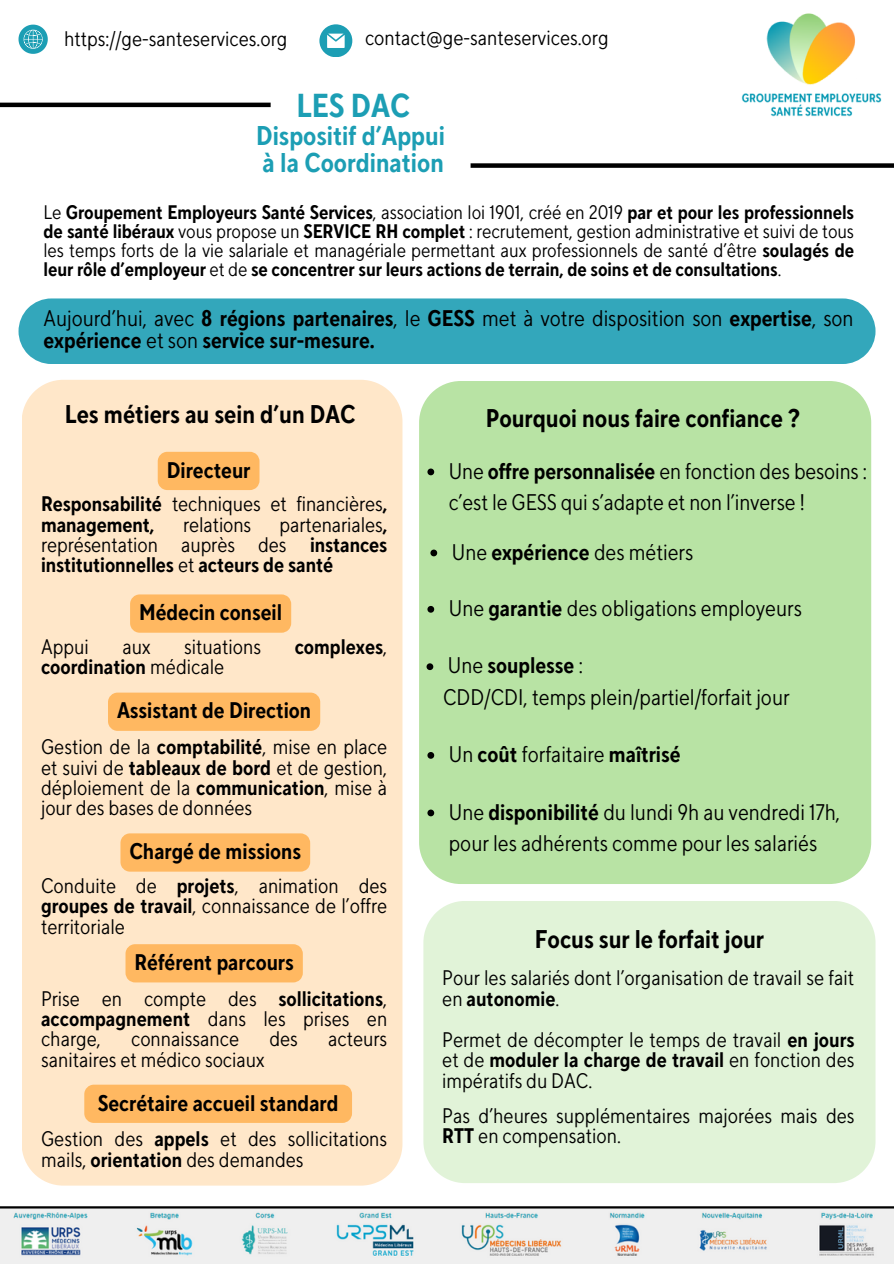
<style>
.page{position:relative;width:894px;height:1264px;background:#fff}
.page>*{position:absolute;margin:0;border:0;box-sizing:border-box;transform-origin:0 0}
.t1{font:700 33px "TT Norms Std Cond";color:#1c9eb4}
.t2{font:700 27px/27px "TT Norms Std Cond";color:#1c9eb4}
.t3{font:700 25.5px "TT Norms Std Cond";color:#000}
.t4{font:22.5px/31.5px "TT Norms Std Cond";color:#000}
.t5{font:700 22.5px/22.5px "TT Norms Std Cond";color:#000}
.t6{font:21px/20.2px "TT Norms Std Cond";color:#000;text-align:justify}
.t7{font:700 21px/20.2px "TT Norms Std Cond";letter-spacing:-.005em;color:#000}
.t8{font:700 19.5px/19.2px "TT Norms Std Cond";letter-spacing:-.005em;color:#000;text-align:justify}
.s1{font-weight:400}
.s2{font-weight:700}
</style>
<div class="page">
<img style="left:741px;top:13px;width:141px;height:104px">
<div style="left:19px;top:298px;width:856px;height:66px;background:#33a7bb"></div>
<div style="left:22px;top:380px;width:380px;height:805px;background:#ffe7c9"></div>
<div style="left:419px;top:381px;width:451px;height:503px;background:#b8e3a4"></div>
<hr style="left:0;top:103px;width:270px;height:4px;background:#000">
<div style="left:470px;top:163px;width:423px;height:5px;background:#000"></div>
<img style="left:0;top:1208px;width:893px;height:55px">
<hr style="left:0;top:1206px;width:893px;height:2px;background:#000">
<svg style="left:19px;top:25px;width:29px;height:29px"></svg>
<svg style="left:319px;top:24px;width:33px;height:33px"></svg>
<div style="left:423px;top:901px;width:452px;height:282px;background:#e1f3d8"></div>
<div style="left:158px;top:452px;width:101px;height:38px;background:#ffb861"></div>
<svg style="left:430px;top:549px;width:7px;height:7px"></svg>
<svg style="left:426px;top:663px;width:7px;height:7px"></svg>
<svg style="left:427px;top:468px;width:7px;height:7px"></svg>
<svg style="left:427px;top:606px;width:7px;height:6px"></svg>
<svg style="left:427px;top:809px;width:7px;height:7px"></svg>
<svg style="left:427px;top:752px;width:7px;height:6px"></svg>
<div style="left:84px;top:1084px;width:268px;height:38px;background:#ffb861"></div>
<div style="left:125px;top:944px;width:178px;height:38px;background:#ffb861"></div>
<div style="left:120px;top:833px;width:190px;height:38px;background:#ffb861"></div>
<div style="left:108px;top:692px;width:212px;height:39px;background:#ffb861;border-radius:10px"></div>
<div style="left:130px;top:594px;width:161px;height:38px;background:#ffb861"></div>
<p class="t6" style="left:64px;top:30px;width:225px">https://ge-santeservices.org</p>
<p class="t6" style="left:365px;top:28px;width:245px">contact@ge-santeservices.org</p>
<p class="t1" style="left:296px;top:86px;width:115px">LES DAC</p>
<p class="t2" style="left:256px;top:123px;width:190px">Dispositif d’Appui à la Coordination</p>
<h1 class="t8" style="left:43px;top:203px;width:811px"><span class="s1">Le</span> Groupement Employeurs Santé Services<span class="s1">, association loi 1901, créé en 2019</span> par et pour les professionnels de santé libéraux <span class="s1">vous propose un</span> SERVICE RH complet <span class="s1">: recrutement, gestion administrative et suivi de tous les temps forts de la vie salariale et managériale permettant aux professionnels de santé d’être</span> soulagés de leur rôle d’employeur <span class="s1">et de</span> se concentrer sur leurs actions de terrain, de soins et de consultations<span class="s1">.</span></h1>
<h3 class="t5" style="left:43px;top:307px;width:811px"><span class="s1">Aujourd’hui, avec</span> 8 régions partenaires<span class="s1">, le</span> GESS <span class="s1">met à votre disposition son</span> expertise<span class="s1">, son </span>expérience <span class="s1">et son</span> service sur-mesure.</h3>
<h3 class="t3" style="left:65px;top:399px;width:292px">Les métiers au sein d’un DAC</h3>
<h3 class="t5" style="left:167px;top:459px;width:85px">Directeur</h3>
<h2 class="t7" style="left:41px;top:494px;width:348px">Responsabilité <span class="s1">techniques et financières</span>, management,</h2>
<h2 class="t7" style="left:41px;top:515px;width:348px;text-align:justify;text-indent:238px"><span class="s1">partenariales</span>, <span class="s1">représentation auprès des</span> instances institutionnelles <span class="s1">et</span> acteurs de santé</h2>
<h2 class="t6" style="left:183px;top:515px;width:70px">relations</h2>
<h3 class="t5" style="left:139px;top:602px;width:144px">Médecin conseil</h3>
<h3 class="t6" style="left:41px;top:637px;width:49px">Appui</h3>
<h3 class="t6" style="left:122px;top:637px;width:30px">aux</h3>
<h3 class="t6" style="left:184px;top:637px;width:78px">situations</h3>
<h3 class="t7" style="left:294px;top:637px;width:94px">complexes<span class="s1">,</span></h3>
<h3 class="t7" style="left:41px;top:657px;width:185px">coordination <span class="s1">médicale</span></h3>
<h1 class="t5" style="left:117px;top:700px;width:196px">Assistant de Direction</h1>
<p class="t6" style="left:41px;top:737px;width:347px">Gestion de la <span class="s2">comptabilité</span>, mise en place et suivi de <span class="s2">tableaux de bord</span> et de gestion, déploiement de la <span class="s2">communication</span>, mise à jour des bases de données</p>
<h3 class="t5" style="left:129px;top:841px;width:173px">Chargé de missions</h3>
<p class="t6" style="left:41px;top:876px;width:347px">Conduite de <span class="s2">projets</span>, animation des <span class="s2">groupes de travail</span>, connaissance de l’offre territoriale</p>
<h2 class="t5" style="left:134px;top:951px;width:161px">Référent parcours</h2>
<h2 class="t6" style="left:41px;top:989px;width:347px">Prise en compte des <span class="s2">sollicitations</span>, <span class="s2">accompagnement</span> dans les prises en charge,</h2>
<h2 class="t6" style="left:131px;top:1029px;width:109px">connaissance</h2>
<h2 class="t6" style="left:269px;top:1029px;width:30px">des</h2>
<h2 class="t6" style="left:328px;top:1029px;width:61px">acteurs</h2>
<h2 class="t6" style="left:41px;top:1050px;width:225px">sanitaires et médico sociaux</h2>
<h3 class="t5" style="left:98px;top:1092px;width:242px">Secrétaire accueil standard</h3>
<h3 class="t6" style="left:41px;top:1129px;width:347px">Gestion des <span class="s2">appels</span> et des sollicitations mails, <span class="s2">orientation</span> des demandes</h3>
<h1 class="t3" style="left:485px;top:403px;width:316px">Pourquoi nous faire confiance ?</h1>
<h2 class="t4" style="left:448px;top:456px;width:419px">Une <span class="s2">offre personnalisée</span> en fonction des besoins : c’est le GESS qui s’adapte et non l’inverse !</h2>
<p class="t4" style="left:451px;top:537px;width:243px">Une <span class="s2">expérience</span> des métiers</p>
<h3 class="t4" style="left:448px;top:593px;width:354px">Une <span class="s2">garantie</span> des obligations employeurs</h3>
<h3 class="t5" style="left:448px;top:655px;width:137px"><span class="s1">Une</span> souplesse <span class="s1">:</span></h3>
<h1 class="t4" style="left:443px;top:682px;width:348px">CDD/CDI, temps plein/partiel/forfait jour</h1>
<h3 class="t4" style="left:448px;top:739px;width:233px">Un <span class="s2">coût</span> forfaitaire <span class="s2">maîtrisé</span></h3>
<h2 class="t4" style="left:448px;top:797px;width:393px">Une <span class="s2">disponibilité</span> du lundi 9h au vendredi 17h, pour les adhérents comme pour les salariés</h2>
<p class="t3" style="left:534px;top:923px;width:231px">Focus sur le forfait jour</p>
<h3 class="t6" style="left:442px;top:968px;width:413px">Pour les salariés dont l’organisation de travail se fait en <span class="s2">autonomie</span>.</h3>
<p class="t6" style="left:442px;top:1030px;width:413px">Permet de décompter le temps de travail <span class="s2">en jours </span>et de <span class="s2">moduler la charge de travail</span> en fonction des impératifs du DAC.</p>
<p class="t6" style="left:442px;top:1106px;width:413px">Pas d’heures supplémentaires majorées mais des<br><span class="s2">RTT</span> en compensation.</p>
</div>
